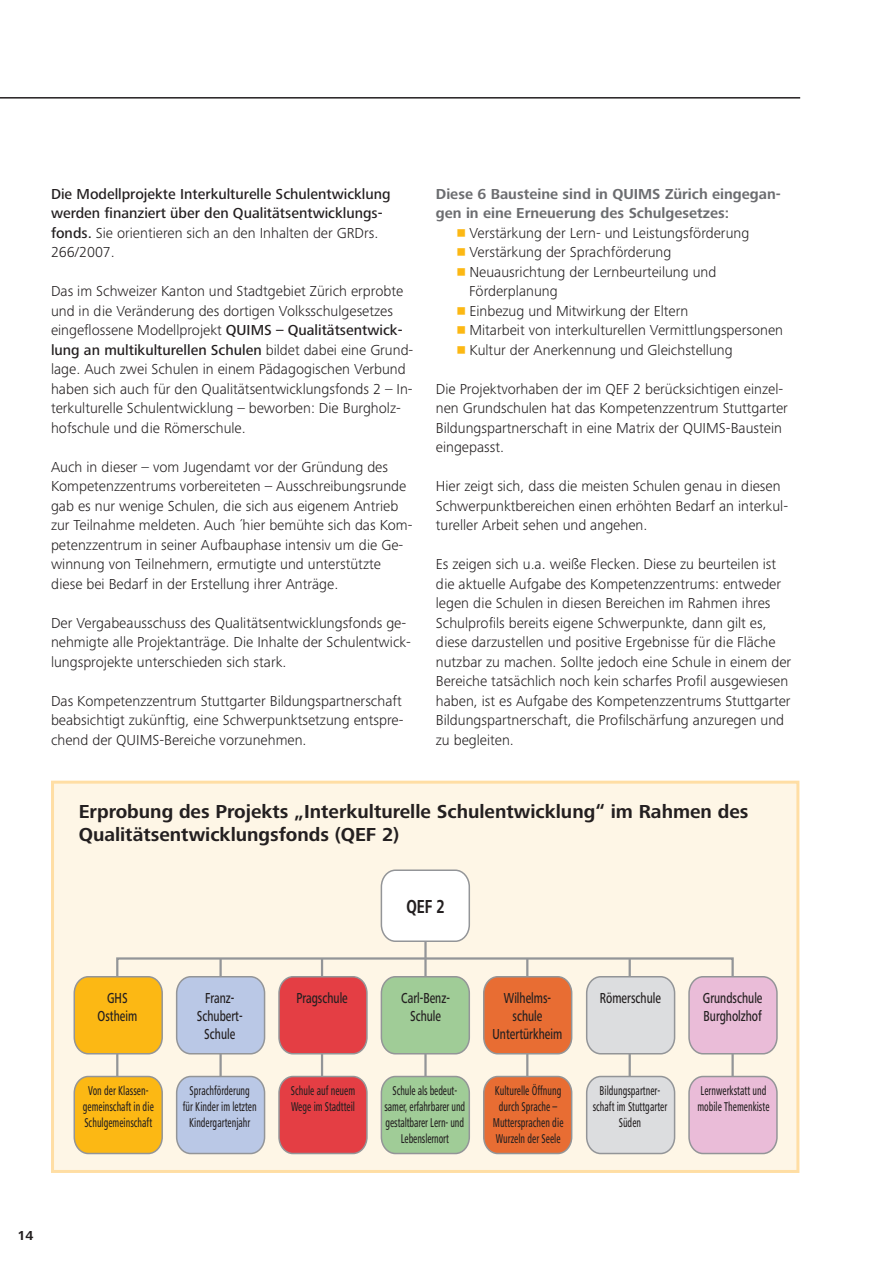
<style>
.page{position:relative;width:893px;height:1263px;background:#fff}
.page>*{position:absolute;margin:0;border:0;box-sizing:border-box;transform-origin:0 0}
.t1{font:700 19.5px/23.4px "Frutiger Next Pro";color:#231f20}
.t2{font:700 19.5px "Frutiger Next Pro";color:#231f20;scale:.73 1}
.t3{font:300 15px/19.5px "Frutiger Next Pro";color:#231f20}
.t4{font:500 15px/19.5px "Frutiger Next Pro";color:#231f20}
.t5{font:500 15px/18px "Frutiger Next Pro";color:#231f20;text-align:center;scale:.73 1}
.t6{font:700 15px/19.5px "Frutiger Next Pro";color:#6c6d70}
.t7{font:700 13.5px "Frutiger Next Pro";color:#231f20}
.t8{font:500 condensed 13.2px/15.9px "Frutiger Next Pro";color:#231f20;text-align:center;scale:.73 1}
.s1{font-weight:300}
.s2{font-weight:500}
</style>
<div class="page">
<hr style="left:0;top:97px;width:800px;height:2px;background:#231f20">
<div style="left:54px;top:784px;width:742px;height:386px;background:#fef6e6"></div>
<hr style="left:629px;top:958px;width:2px;height:157px;background:#939598">
<hr style="left:219px;top:958px;width:3px;height:157px;background:#939598">
<div style="left:116px;top:957px;width:618px;height:159px;border:2px solid #939598"></div>
<hr style="left:321px;top:958px;width:2px;height:157px;background:#939598">
<hr style="left:424px;top:895px;width:3px;height:220px;background:#939598">
<hr style="left:526px;top:958px;width:2px;height:157px;background:#939598">
<svg style="left:175px;top:975px;width:91px;height:80px"></svg>
<svg style="left:278px;top:975px;width:90px;height:80px"></svg>
<svg style="left:380px;top:869px;width:90px;height:74px"></svg>
<svg style="left:380px;top:975px;width:90px;height:80px"></svg>
<svg style="left:483px;top:975px;width:90px;height:80px"></svg>
<svg style="left:586px;top:975px;width:90px;height:80px"></svg>
<svg style="left:175px;top:1075px;width:91px;height:79px"></svg>
<svg style="left:277px;top:1075px;width:91px;height:79px"></svg>
<svg style="left:380px;top:1075px;width:91px;height:79px"></svg>
<svg style="left:482px;top:1075px;width:91px;height:79px"></svg>
<svg style="left:585px;top:1075px;width:91px;height:79px"></svg>
<svg style="left:74px;top:975px;width:89px;height:80px"></svg>
<svg style="left:74px;top:1075px;width:90px;height:79px"></svg>
<svg style="left:688px;top:975px;width:90px;height:80px"></svg>
<svg style="left:687px;top:1075px;width:91px;height:79px"></svg>
<div style="left:51px;top:781px;width:748px;height:392px;border:3px solid #ffdea4"></div>
<p class="t4" style="left:51px;top:186px;width:341px">Die Modellprojekte Interkulturelle Schulentwicklung werden finanziert über den Qualitätsentwicklungs&shy;fonds. <span class="s1">Sie orientieren sich an den Inhalten der GRDrs.<br>266/2007.</span></p>
<p class="t3" style="left:51px;top:283px;width:364px">Das im Schweizer Kanton und Stadtgebiet Zürich erprobte und in die Veränderung des dortigen Volksschulgesetzes eingeflossene Modellprojekt <span class="s2">QUIMS – Qualitätsentwick&shy;lung an multikulturellen Schulen</span> bildet dabei eine Grund&shy;lage. Auch zwei Schulen in einem Pädagogischen Verbund haben sich auch für den Qualitätsentwicklungsfonds 2 – In&shy;terkulturelle Schulentwicklung – beworben: Die Burgholz&shy;hofschule und die Römerschule.</p>
<p class="t3" style="left:51px;top:459px;width:363px">Auch in dieser – vom Jugendamt vor der Gründung des Kompetenzzentrums vorbereiteten – Ausschreibungsrunde gab es nur wenige Schulen, die sich aus eigenem Antrieb zur Teilnahme meldeten. Auch ´hier bemühte sich das Kom&shy;petenzzentrum in seiner Aufbauphase intensiv um die Ge&shy;winnung von Teilnehmern, ermutigte und unterstützte diese bei Bedarf in der Erstellung ihrer Anträge.</p>
<p class="t3" style="left:51px;top:615px;width:362px">Der Vergabeausschuss des Qualitätsentwicklungsfonds ge&shy;nehmigte alle Projektanträge. Die Inhalte der Schulentwick&shy;lungsprojekte unterschieden sich stark.</p>
<p class="t3" style="left:51px;top:693px;width:354px;text-align:justify">Das Kompetenzzentrum Stuttgarter Bildungspartnerschaft beabsichtigt zukünftig, eine Schwerpunktsetzung entspre&shy;chend der QUIMS-Bereiche vorzunehmen.</p>
<p class="t6" style="left:436px;top:186px;width:346px">Diese 6 Bausteine sind in QUIMS Zürich eingegan&shy;gen in eine Erneuerung des Schulgesetzes:</p>
<p class="t3" style="left:469px;top:225px;width:315px">Verstärkung der Lern- und Leistungsförderung Verstärkung der Sprachförderung<br>Neuausrichtung der Lernbeurteilung und Förderplanung<br>Einbezug und Mitwirkung der Eltern<br>Mitarbeit von interkulturellen Vermittlungspersonen Kultur der Anerkennung und Gleichstellung</p>
<p class="t3" style="left:436px;top:381px;width:354px">Die Projektvorhaben der im QEF 2 berücksichtigen einzel&shy;nen Grundschulen hat das Kompetenzzentrum Stuttgarter Bildungspartnerschaft in eine Matrix der QUIMS-Baustein eingepasst.</p>
<p class="t3" style="left:436px;top:478px;width:354px">Hier zeigt sich, dass die meisten Schulen genau in diesen<br>Schwerpunktbereichen einen erhöhten Bedarf an interkul&shy;tureller Arbeit sehen und angehen.</p>
<p class="t3" style="left:436px;top:556px;width:357px">Es zeigen sich u.a. weiße Flecken. Diese zu beurteilen ist die aktuelle Aufgabe des Kompetenzzentrums: entweder legen die Schulen in diesen Bereichen im Rahmen ihres Schulprofils bereits eigene Schwerpunkte, dann gilt es, diese darzustellen und positive Ergebnisse für die Fläche nutzbar zu machen. Sollte jedoch eine Schule in einem der Bereiche tatsächlich noch kein scharfes Profil ausgewiesen haben, ist es Aufgabe des Kompetenzzentrums Stuttgarter Bildungspartnerschaft, die Profilschärfung anzuregen und zu begleiten.</p>
<h1 class="t1" style="left:79px;top:802px;width:671px">Erprobung des Projekts „Interkulturelle Schulentwicklung“ im Rahmen des<br>Qualitätsentwicklungsfonds (QEF 2)</h1>
<p class="t5" style="left:98px;top:990px;width:56px">GHS<br>Ostheim</p>
<h1 class="t2" style="left:406px;top:900px;width:54px">QEF 2</h1>
<p class="t5" style="left:205px;top:990px;width:42px">Franz-</p>
<p class="t5" style="left:296px;top:990px;width:72px">Pragschule</p>
<p class="t5" style="left:600px;top:990px;width:85px">Römerschule</p>
<p class="t5" style="left:197px;top:1008px;width:64px">Schubert-<br>Schule</p>
<p class="t5" style="left:401px;top:990px;width:68px">Carl-Benz-<br>Schule</p>
<p class="t5" style="left:493px;top:990px;width:97px">Wilhelms&shy;schule<br>Untertürkheim</p>
<p class="t8" style="left:83px;top:1084px;width:99px">Von der Klassen&shy;gemeinschaft in die<br>Schulgemeinschaft</p>
<p class="t8" style="left:385px;top:1084px;width:112px">Schule als bedeut&shy;samer, erfahrbarer und gestaltbarer Lern- und<br>Lebenslernort</p>
<p class="t8" style="left:493px;top:1084px;width:98px">Kulturelle Öffnung durch Sprache –<br>Muttersprachen die<br>Wurzeln der Seele</p>
<p class="t8" style="left:183px;top:1084px;width:103px">Sprachförderung<br>für Kinder im letzten<br>Kindergartenjahr</p>
<p class="t8" style="left:291px;top:1084px;width:89px;text-align:left">Schule auf neuem<br>Wege im Stadtteil</p>
<p class="t8" style="left:593px;top:1084px;width:104px">Bildungspartner&shy;schaft im Stuttgarter<br>Süden</p>
<p class="t5" style="left:703px;top:990px;width:83px;text-align:left">Grundschule<br>Burgholzhof</p>
<p class="t8" style="left:697px;top:1084px;width:100px;text-align:left">Lernwerkstatt und mobile Themenkiste</p>
<p class="t7" style="left:18px;top:1231px;width:17px">14</p>
</div>
